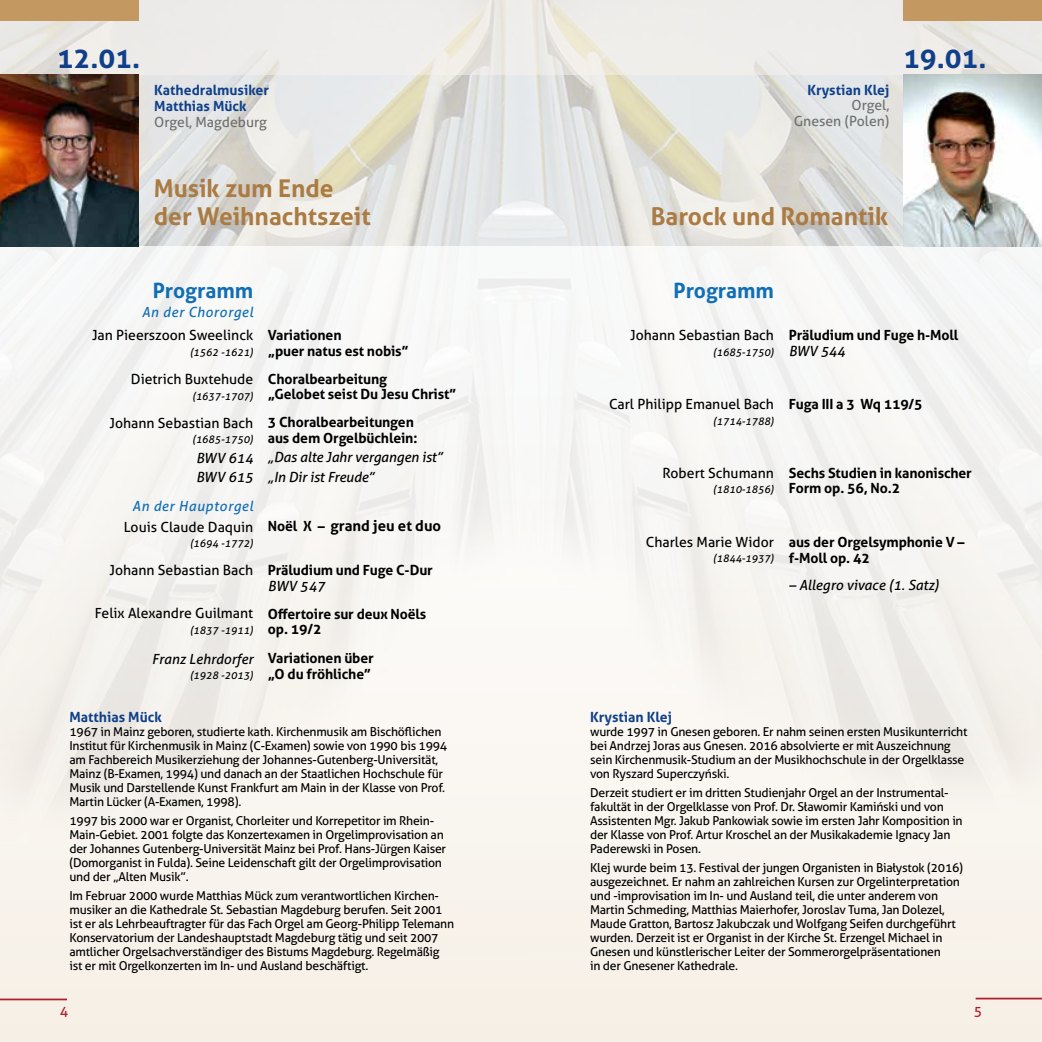
<style>
.page{position:relative;width:1042px;height:1042px;background:#fff}
.page>*{position:absolute;margin:0;border:0;box-sizing:border-box;transform-origin:0 0}
.t1{font:700 28px "Aller";color:#0f4089}
.t2{font:700 24.5px/28px "Aller";color:#ab7b44}
.t3{font:700 21px "Aller";color:#106eb4}
.t4{font:700 14.88px "Aller";color:#000}
.t5{font:700 14px/15.8px "Aller";letter-spacing:-.01em;color:#000}
.t6{font:14px "Aller";color:#000}
.t7{font:italic 14px/19.2px "Aller";letter-spacing:-.01em;color:#000}
.t8{font:700 14px/16.8px "Aller";color:#0f4089}
.t9{font:14px/15.8px "Aller";color:#6f7070;text-align:right}
.t10{font:italic 14px "Aller";letter-spacing:.04em;color:#106eb4}
.t11{font:14px "Aller";color:#b21c27}
.t12{font:12.25px/14px "Aller";letter-spacing:-.02em;color:#000}
.t13{font:italic 10.5px "Aller";color:#000}
.s1{font-size:14px}
</style>
<div class="page">
<img style="left:139px;top:74px;width:764px;height:173px">
<div style="left:521px;top:247px;width:521px;height:795px;background:#f7f4f0"></div>
<div style="left:0;top:247px;width:521px;height:795px;background:#f7f4ef"></div>
<svg style="left:521px;top:0;width:521px;height:74px;fill:#eeecea"></svg>
<svg style="left:0;top:0;width:521px;height:74px;fill:#eeecea"></svg>
<div style="left:903px;top:0;width:139px;height:20px;background:#c49961"></div>
<div style="left:0;top:0;width:139px;height:20px;background:#c49961"></div>
<img style="left:903px;top:74px;width:139px;height:173px">
<img style="left:0;top:74px;width:139px;height:173px">
<hr style="left:0;top:998px;width:67px;height:2px;background:#b21c27">
<hr style="left:975px;top:997px;width:67px;height:2px;background:#b21c27">
<h1 class="t1" style="left:57px;top:41px;width:85px">12.01.</h1>
<p class="t8" style="left:154px;top:81px;width:116px">Kathedralmusiker<br>Matthias Mück</p>
<p class="t9" style="left:154px;top:114px;width:114px">Orgel, Magdeburg</p>
<h2 class="t2" style="left:154px;top:174px;width:219px">Musik zum Ende der Weihnachtszeit</h2>
<h3 class="t3" style="left:153px;top:277px;width:102px">Programm</h3>
<p class="t10" style="left:142px;top:303px;width:113px">An der Chororgel</p>
<p class="t6" style="left:92px;top:327px;width:163px">Jan Pieerszoon Sweelinck</p>
<p class="t13" style="left:190px;top:346px;width:65px">(1562 -1621)</p>
<p class="t6" style="left:131px;top:370px;width:124px">Dietrich Buxtehude</p>
<p class="t13" style="left:192px;top:389px;width:63px">(1637-1707)</p>
<p class="t6" style="left:109px;top:414px;width:145px">Johann Sebastian Bach</p>
<p class="t13" style="left:192px;top:433px;width:63px">(1685-1750)</p>
<p class="t7" style="left:196px;top:448px;width:59px">BWV 614<br>BWV 615</p>
<p class="t10" style="left:132px;top:497px;width:123px">An der Hauptorgel</p>
<p class="t6" style="left:124px;top:518px;width:131px">Louis Claude Daquin</p>
<p class="t13" style="left:190px;top:537px;width:65px">(1694 -1772)</p>
<p class="t6" style="left:109px;top:562px;width:145px">Johann Sebastian Bach</p>
<p class="t6" style="left:95px;top:605px;width:160px">Felix Alexandre Guilmant</p>
<p class="t13" style="left:190px;top:624px;width:65px">(1837 -1911)</p>
<p class="t7" style="left:152px;top:649px;width:103px">Franz Lehrdorfer</p>
<p class="t13" style="left:190px;top:669px;width:65px">(1928 -2013)</p>
<p class="t5" style="left:268px;top:327px;width:142px">Variationen<br>„puer natus est nobis”</p>
<p class="t5" style="left:268px;top:371px;width:190px">Choralbearbeitung<br>„Gelobet seist Du Jesu Christ”</p>
<p class="t5" style="left:268px;top:414px;width:151px">3 Choralbearbeitungen aus dem Orgelbüchlein:</p>
<p class="t7" style="left:268px;top:448px;width:176px">„Das alte Jahr vergangen ist” „In Dir ist Freude”</p>
<p class="t4" style="left:268px;top:516px;width:175px"><span class="s1">Noël X –</span> grand jeu et duo</p>
<p class="t5" style="left:268px;top:562px;width:166px">Präludium und Fuge C-Dur</p>
<p class="t7" style="left:268px;top:576px;width:59px">BWV 547</p>
<p class="t5" style="left:268px;top:606px;width:160px">Offertoire sur deux Noëls op. 19/2</p>
<p class="t5" style="left:268px;top:650px;width:107px">Variationen über „O du fröhliche”</p>
<p class="t8" style="left:69px;top:708px;width:94px">Matthias Mück</p>
<p class="t12" style="left:69px;top:724px;width:379px">1967 in Mainz geboren, studierte kath. Kirchenmusik am Bischöflichen Institut für Kirchenmusik in Mainz (C-Examen) sowie von 1990 bis 1994 am Fachbereich Musikerziehung der Johannes-Gutenberg-Universität, Mainz (B-Examen, 1994) und danach an der Staatlichen Hochschule für Musik und Darstellende Kunst Frankfurt am Main in der Klasse von Prof.<br>Martin Lücker (A-Examen, 1998).</p>
<p class="t12" style="left:69px;top:813px;width:378px">1997 bis 2000 war er Organist, Chorleiter und Korrepetitor im Rhein-Main-Gebiet. 2001 folgte das Konzertexamen in Orgelimprovisation an der Johannes Gutenberg-Universität Mainz bei Prof. Hans-Jürgen Kaiser (Domorganist in Fulda). Seine Leidenschaft gilt der Orgelimprovisation und der „Alten Musik”.</p>
<p class="t12" style="left:69px;top:888px;width:386px">Im Februar 2000 wurde Matthias Mück zum verantwortlichen Kirchen&shy;musiker an die Kathedrale St. Sebastian Magdeburg berufen. Seit 2001 ist er als Lehrbeauftragter für das Fach Orgel am Georg-Philipp Telemann Konservatorium der Landeshauptstadt Magdeburg tätig und seit 2007 amtlicher Orgelsachverständiger des Bistums Magdeburg. Regelmäßig ist er mit Orgelkonzerten im In- und Ausland beschäftigt.</p>
<p class="t8" style="left:807px;top:81px;width:83px">Krystian Klej</p>
<p class="t9" style="left:794px;top:98px;width:97px">Orgel,<br>Gnesen (Polen)</p>
<h1 class="t1" style="left:903px;top:41px;width:85px">19.01.</h1>
<h2 class="t2" style="left:651px;top:202px;width:239px">Barock und Romantik</h2>
<h3 class="t3" style="left:673px;top:277px;width:102px">Programm</h3>
<p class="t6" style="left:630px;top:326px;width:145px">Johann Sebastian Bach</p>
<p class="t13" style="left:713px;top:345px;width:63px">(1685-1750)</p>
<p class="t5" style="left:789px;top:327px;width:171px">Präludium und Fuge h-Moll</p>
<p class="t7" style="left:789px;top:341px;width:58px">BWV 544</p>
<p class="t6" style="left:609px;top:395px;width:166px">Carl Philipp Emanuel Bach</p>
<p class="t13" style="left:713px;top:414px;width:63px">(1714-1788)</p>
<p class="t5" style="left:789px;top:396px;width:135px">Fuga III a 3 Wq 119/5</p>
<p class="t6" style="left:662px;top:464px;width:113px">Robert Schumann</p>
<p class="t13" style="left:713px;top:483px;width:63px">(1810-1856)</p>
<p class="t6" style="left:646px;top:533px;width:130px">Charles Marie Widor</p>
<p class="t13" style="left:713px;top:552px;width:63px">(1844-1937)</p>
<p class="t5" style="left:789px;top:465px;width:184px">Sechs Studien in kanonischer<br>Form op. 56, No.2</p>
<p class="t5" style="left:789px;top:533px;width:177px;line-height:16.8px">aus der Orgelsymphonie V – f-Moll op. 42</p>
<p class="t7" style="left:789px;top:575px;width:152px">– Allegro vivace (1. Satz)</p>
<p class="t8" style="left:590px;top:708px;width:83px">Krystian Klej</p>
<p class="t12" style="left:590px;top:725px;width:379px">wurde 1997 in Gnesen geboren. Er nahm seinen ersten Musikunterricht bei Andrzej Joras aus Gnesen. 2016 absolvierte er mit Auszeichnung sein Kirchenmusik-Studium an der Musikhochschule in der Orgelklasse von Ryszard Superczyński.</p>
<p class="t12" style="left:590px;top:786px;width:374px">Derzeit studiert er im dritten Studienjahr Orgel an der Instrumental&shy;fakultät in der Orgelklasse von Prof. Dr. Sławomir Kamiński und von Assistenten Mgr. Jakub Pankowiak sowie im ersten Jahr Komposition in der Klasse von Prof. Artur Kroschel an der Musikakademie Ignacy Jan Paderewski in Posen.</p>
<p class="t12" style="left:590px;top:860px;width:374px">Klej wurde beim 13. Festival der jungen Organisten in Białystok (2016) ausgezeichnet. Er nahm an zahlreichen Kursen zur Orgelinterpretation und -improvisation im In- und Ausland teil, die unter anderem von Martin Schmeding, Matthias Maierhofer, Joroslav Tuma, Jan Dolezel, Maude Gratton, Bartosz Jakubczak und Wolfgang Seifen durchgeführt wurden. Derzeit ist er Organist in der Kirche St. Erzengel Michael in Gnesen und künstlerischer Leiter der Sommerorgelpräsentationen<br>in der Gnesener Kathedrale.</p>
<p class="t11" style="left:60px;top:1002px;width:10px">4</p>
<p class="t11" style="left:974px;top:1002px;width:10px">5</p>
</div>
